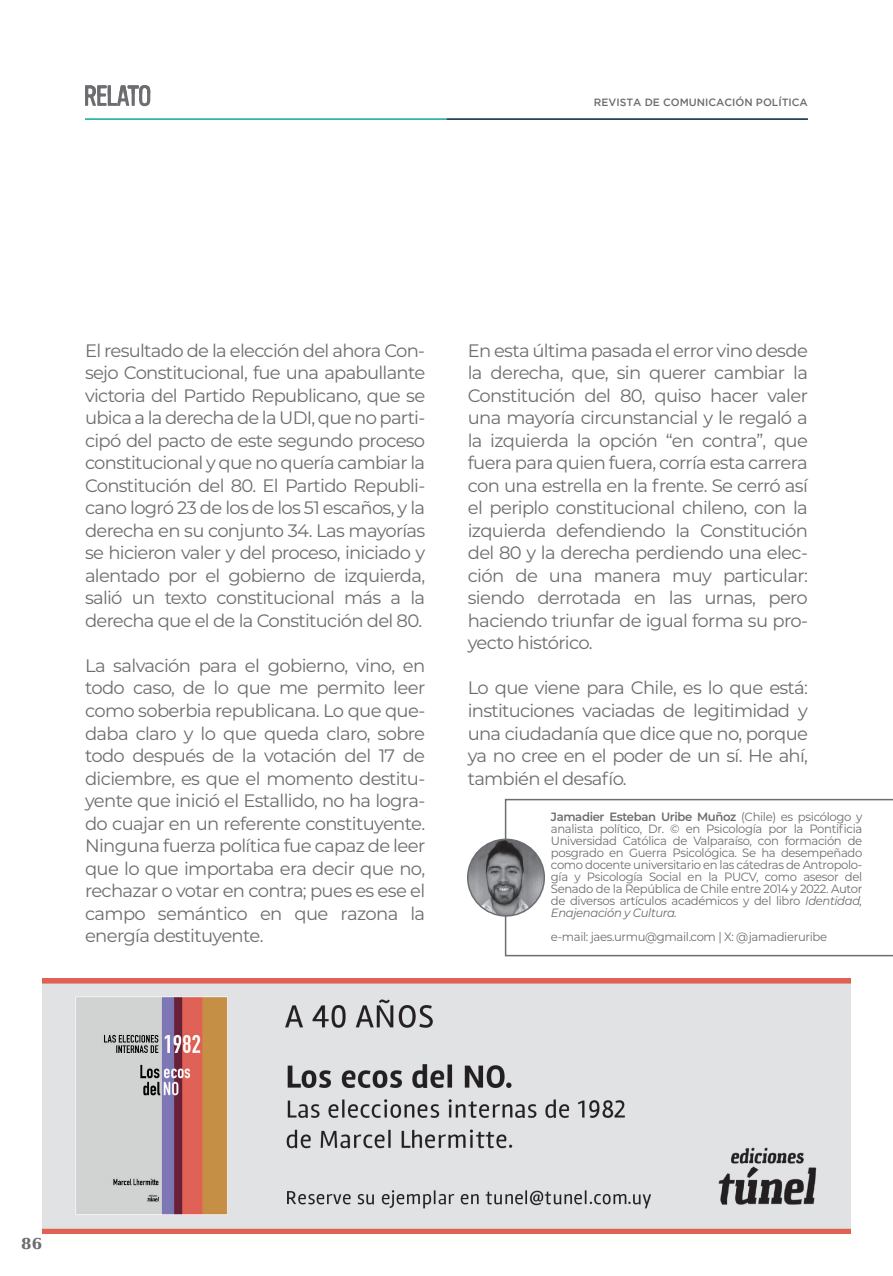
<style>
.page{position:relative;width:893px;height:1276px;background:#fff}
.page>*{position:absolute;margin:0;border:0;box-sizing:border-box;transform-origin:0 0}
.t1{font:18px/22.5px "Montserrat";letter-spacing:-.04em;color:#6c6d70;text-align:justify}
.t2{font:700 15px "DejaVu Serif";color:#6c6d70}
.t3{font:12px/12px "Montserrat";letter-spacing:-.03em;color:#6c6d70;text-align:justify}
.t4{font:500 10.5px "Gotham";color:#6c6d70}
.s1{font-weight:600}
.s2{font-style:italic}
</style>
<div class="page">
<hr style="left:85px;top:118px;width:361px;height:2px;background:#12a79d">
<hr style="left:446px;top:118px;width:362px;height:2px;background:#002241">
<svg style="left:85px;top:85px;width:65px;height:21px"></svg>
<img style="left:43px;top:978px;width:807px;height:255px">
<div style="left:505px;top:799px;width:388px;height:157px;border:2px solid #6c6d70"></div>
<img style="left:468px;top:839px;width:76px;height:77px;border-radius:38px">
<div style="left:467px;top:838px;width:78px;height:78px;border:2px solid #6c6d70;border-radius:50%"></div>
<p class="t4" style="left:594px;top:97px;width:215px">REVISTA DE COMUNICACIÓN POLÍTICA</p>
<p class="t1" style="left:85px;top:339px;width:342px">El resultado de la elección del ahora Con&shy;sejo Constitucional, fue una apabullante victoria del Partido Republicano, que se ubica a la derecha de la UDI, que no parti&shy;cipó del pacto de este segundo proceso constitucional y que no quería cambiar la Constitución del 80. El Partido Republi&shy;cano logró 23 de los de los 51 escaños, y la derecha en su conjunto 34. Las mayorías se hicieron valer y del proceso, iniciado y alentado por el gobierno de izquierda, salió un texto constitucional más a la derecha que el de la Constitución del 80.</p>
<p class="t1" style="left:85px;top:654px;width:342px">La salvación para el gobierno, vino, en todo caso, de lo que me permito leer como soberbia republicana. Lo que que&shy;daba claro y lo que queda claro, sobre todo después de la votación del 17 de diciembre, es que el momento destitu&shy;yente que inició el Estallido, no ha logra&shy;do cuajar en un referente constituyente.<br>Ninguna fuerza política fue capaz de leer que lo que importaba era decir que no, rechazar o votar en contra; pues es ese el campo semántico en que razona la energía destituyente.</p>
<p class="t1" style="left:468px;top:339px;width:342px">En esta última pasada el error vino desde la derecha, que, sin querer cambiar la Constitución del 80, quiso hacer valer una mayoría circunstancial y le regaló a la izquierda la opción “en contra”, que fuera para quien fuera, corría esta carrera con una estrella en la frente. Se cerró así el periplo constitucional chileno, con la izquierda defendiendo la Constitución del 80 y la derecha perdiendo una elec&shy;ción de una manera muy particular: siendo derrotada en las urnas, pero haciendo triunfar de igual forma su pro&shy;yecto histórico.</p>
<p class="t1" style="left:468px;top:676px;width:342px">Lo que viene para Chile, es lo que está: instituciones vaciadas de legitimidad y una ciudadanía que dice que no, porque ya no cree en el poder de un sí. He ahí, también el desafío.</p>
<p class="t3" style="left:551px;top:810px;width:313px"><span class="s1">Jamadier Esteban Uribe Muñoz</span> (Chile) es psicólogo y analista político, Dr. © en Psicología por la Pontificia Universidad Católica de Valparaíso, con formación de posgrado en Guerra Psicológica. Se ha desempeñado como docente universitario en las cátedras de Antropolo&shy;gía y Psicología Social en la PUCV, como asesor del Senado de la República de Chile entre 2014 y 2022. Autor de diversos artículos académicos y del libro <span class="s2">Identidad, Enajenación y Cultura.</span></p>
<p class="t3" style="left:551px;top:930px;width:278px">e-mail: jaes.urmu@gmail.com | X: @jamadieruribe</p>
<p class="t2" style="left:21px;top:1231px;width:22px">86</p>
</div>
